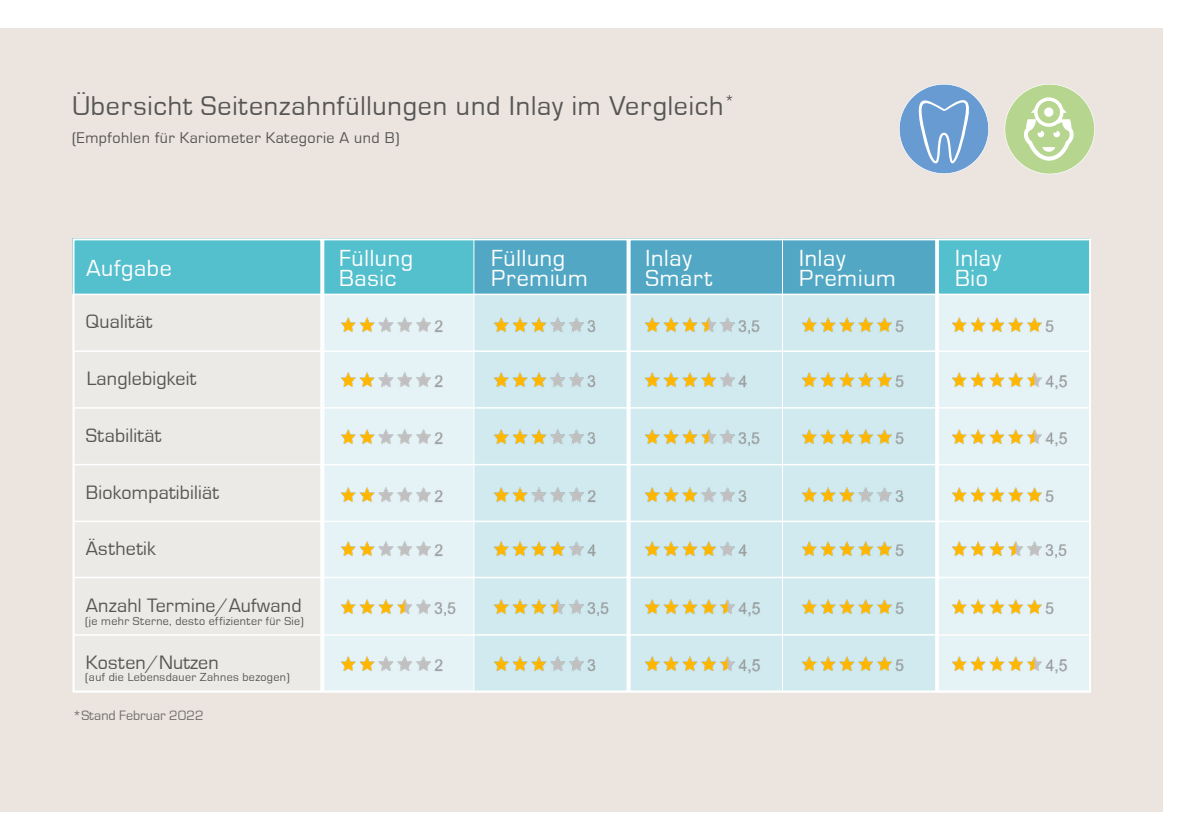
<style>
.page{position:relative;width:1191px;height:840px;background:#fff}
.page>*{position:absolute;margin:0;border:0;box-sizing:border-box;transform-origin:0 0}
.t1{font:28px "Eurostile T";letter-spacing:.03em;color:#565655}
.t2{font:24px/20px "Eurostile T";letter-spacing:.03em;color:#fff}
.t3{font:20px "Eurostile T";letter-spacing:.01em;color:#565655}
.t4{font:16px "Eurostile T";letter-spacing:.03em;color:#565655}
.t5{font:14px "Eurostile T";color:#6e6e6e}
.t6{font:12px "Eurostile T";letter-spacing:.03em;color:#565655}
</style>
<div class="page">
<div style="left:0;top:28px;width:1162px;height:783px;background:#ebe4df"></div>
<div style="left:322px;top:635px;width:152px;height:55px;background:#e5f3f6"></div>
<div style="left:322px;top:465px;width:152px;height:55px;background:#e5f3f6"></div>
<div style="left:322px;top:522px;width:152px;height:55px;background:#e5f3f6"></div>
<div style="left:322px;top:577px;width:152px;height:57px;background:#e5f3f6"></div>
<div style="left:322px;top:238px;width:152px;height:55px;background:#54bfcd"></div>
<div style="left:474px;top:238px;width:462px;height:55px;background:#52a8c4"></div>
<svg style="left:899px;top:84px;width:90px;height:90px"></svg>
<svg style="left:1004px;top:84px;width:90px;height:90px"></svg>
<div style="left:72px;top:238px;width:250px;height:55px;background:#54bfcd"></div>
<div style="left:72px;top:295px;width:250px;height:55px;background:#eceae7"></div>
<div style="left:73px;top:351px;width:249px;height:56px;background:#eceae7"></div>
<div style="left:73px;top:408px;width:249px;height:56px;background:#eceae7"></div>
<div style="left:73px;top:464px;width:249px;height:56px;background:#eceae7"></div>
<div style="left:74px;top:522px;width:248px;height:54px;background:#eceae7"></div>
<div style="left:74px;top:577px;width:248px;height:57px;background:#eceae7"></div>
<div style="left:73px;top:634px;width:249px;height:56px;background:#eceae7"></div>
<div style="left:474px;top:295px;width:154px;height:55px;background:#d0eaef"></div>
<div style="left:474px;top:408px;width:154px;height:55px;background:#d0eaef"></div>
<div style="left:474px;top:522px;width:154px;height:55px;background:#d0eaef"></div>
<div style="left:474px;top:635px;width:154px;height:55px;background:#d0eaef"></div>
<div style="left:474px;top:351px;width:154px;height:56px;background:#d0eaef"></div>
<div style="left:474px;top:465px;width:154px;height:55px;background:#d0eaef"></div>
<div style="left:474px;top:577px;width:154px;height:57px;background:#d0eaef"></div>
<div style="left:628px;top:295px;width:154px;height:55px;background:#d0eaef"></div>
<div style="left:628px;top:408px;width:154px;height:55px;background:#d0eaef"></div>
<div style="left:628px;top:522px;width:154px;height:55px;background:#d0eaef"></div>
<div style="left:628px;top:635px;width:154px;height:55px;background:#d0eaef"></div>
<div style="left:628px;top:351px;width:154px;height:56px;background:#d0eaef"></div>
<div style="left:628px;top:465px;width:154px;height:55px;background:#d0eaef"></div>
<div style="left:628px;top:578px;width:154px;height:56px;background:#d0eaef"></div>
<div style="left:782px;top:295px;width:154px;height:55px;background:#d0eaef"></div>
<div style="left:782px;top:408px;width:154px;height:55px;background:#d0eaef"></div>
<div style="left:782px;top:522px;width:154px;height:55px;background:#d0eaef"></div>
<div style="left:782px;top:635px;width:154px;height:55px;background:#d0eaef"></div>
<div style="left:782px;top:351px;width:154px;height:56px;background:#d0eaef"></div>
<div style="left:782px;top:465px;width:154px;height:55px;background:#d0eaef"></div>
<div style="left:782px;top:577px;width:156px;height:57px;background:#d0eaef"></div>
<hr style="left:782px;top:238px;width:1px;height:453px;background:#fff">
<img style="left:494px;top:317px;width:102px;height:16px">
<img style="left:645px;top:317px;width:115px;height:17px">
<img style="left:802px;top:317px;width:102px;height:16px">
<img style="left:494px;top:372px;width:102px;height:16px">
<img style="left:645px;top:372px;width:102px;height:16px">
<img style="left:802px;top:372px;width:102px;height:16px">
<img style="left:494px;top:429px;width:102px;height:16px">
<img style="left:645px;top:429px;width:115px;height:17px">
<img style="left:802px;top:429px;width:102px;height:16px">
<img style="left:494px;top:487px;width:102px;height:16px">
<img style="left:645px;top:487px;width:102px;height:16px">
<img style="left:802px;top:487px;width:102px;height:16px">
<img style="left:494px;top:541px;width:102px;height:16px">
<img style="left:645px;top:541px;width:102px;height:16px">
<img style="left:802px;top:541px;width:102px;height:16px">
<img style="left:494px;top:599px;width:115px;height:17px">
<img style="left:645px;top:599px;width:115px;height:17px">
<img style="left:802px;top:599px;width:102px;height:16px">
<img style="left:494px;top:656px;width:102px;height:16px">
<img style="left:645px;top:656px;width:115px;height:17px">
<img style="left:802px;top:656px;width:102px;height:16px">
<hr style="left:73px;top:350px;width:249px;height:2px;background:#fff">
<hr style="left:73px;top:407px;width:249px;height:1px;background:#fff">
<hr style="left:73px;top:463px;width:249px;height:2px;background:#fff">
<hr style="left:73px;top:520px;width:249px;height:2px;background:#fff">
<hr style="left:73px;top:576px;width:249px;height:2px;background:#fff">
<hr style="left:73px;top:633px;width:249px;height:2px;background:#fff">
<hr style="left:73px;top:293px;width:249px;height:2px;background:#fff">
<hr style="left:473px;top:350px;width:464px;height:2px;background:#fff">
<hr style="left:474px;top:407px;width:462px;height:1px;background:#fff">
<hr style="left:474px;top:463px;width:462px;height:2px;background:#fff">
<hr style="left:474px;top:520px;width:462px;height:2px;background:#fff">
<hr style="left:471px;top:576px;width:465px;height:2px;background:#fff">
<hr style="left:470px;top:633px;width:466px;height:2px;background:#fff">
<hr style="left:474px;top:293px;width:463px;height:2px;background:#fff">
<div style="left:322px;top:295px;width:152px;height:55px;background:#e5f3f6"></div>
<div style="left:322px;top:408px;width:152px;height:55px;background:#e5f3f6"></div>
<div style="left:322px;top:351px;width:152px;height:56px;background:#e5f3f6"></div>
<img style="left:341px;top:317px;width:102px;height:16px">
<img style="left:341px;top:372px;width:102px;height:16px">
<img style="left:341px;top:429px;width:102px;height:16px">
<img style="left:341px;top:487px;width:102px;height:16px">
<img style="left:341px;top:541px;width:102px;height:16px">
<img style="left:341px;top:599px;width:115px;height:17px">
<img style="left:341px;top:656px;width:102px;height:16px">
<hr style="left:322px;top:350px;width:152px;height:2px;background:#fff">
<hr style="left:322px;top:407px;width:152px;height:1px;background:#fff">
<hr style="left:322px;top:463px;width:152px;height:2px;background:#fff">
<hr style="left:322px;top:520px;width:152px;height:2px;background:#fff">
<hr style="left:322px;top:576px;width:152px;height:2px;background:#fff">
<hr style="left:322px;top:633px;width:152px;height:2px;background:#fff">
<hr style="left:322px;top:293px;width:153px;height:2px;background:#fff">
<div style="left:938px;top:295px;width:151px;height:55px;background:#e5f3f6"></div>
<div style="left:938px;top:408px;width:151px;height:55px;background:#e5f3f6"></div>
<div style="left:938px;top:522px;width:151px;height:55px;background:#e5f3f6"></div>
<div style="left:938px;top:635px;width:151px;height:55px;background:#e5f3f6"></div>
<div style="left:938px;top:351px;width:151px;height:56px;background:#e5f3f6"></div>
<div style="left:938px;top:465px;width:151px;height:55px;background:#e5f3f6"></div>
<div style="left:938px;top:577px;width:151px;height:57px;background:#e5f3f6"></div>
<div style="left:937px;top:238px;width:152px;height:55px;background:#54bfcd"></div>
<img style="left:952px;top:317px;width:102px;height:16px">
<img style="left:952px;top:372px;width:115px;height:17px">
<img style="left:952px;top:429px;width:115px;height:17px">
<img style="left:952px;top:487px;width:102px;height:16px">
<img style="left:952px;top:541px;width:115px;height:17px">
<img style="left:952px;top:599px;width:102px;height:16px">
<img style="left:952px;top:656px;width:115px;height:17px">
<hr style="left:937px;top:350px;width:153px;height:2px;background:#fff">
<hr style="left:937px;top:407px;width:153px;height:1px;background:#fff">
<hr style="left:937px;top:463px;width:153px;height:2px;background:#fff">
<hr style="left:937px;top:520px;width:153px;height:2px;background:#fff">
<hr style="left:937px;top:576px;width:153px;height:2px;background:#fff">
<hr style="left:937px;top:633px;width:153px;height:2px;background:#fff">
<hr style="left:937px;top:293px;width:153px;height:2px;background:#fff">
<hr style="left:473px;top:239px;width:1px;height:453px;background:#fff">
<div style="left:322px;top:238px;width:306px;height:454px;border:2px solid #fff"></div>
<div style="left:937px;top:238px;width:154px;height:454px;border:2px solid #fff"></div>
<div style="left:628px;top:238px;width:309px;height:454px;border:2px solid #fff"></div>
<div style="left:72px;top:238px;width:250px;height:454px;border:2px solid #fff"></div>
<h1 class="t1" style="left:72px;top:91px;width:664px">Übersicht Seitenzahnfüllungen und Inlay im Vergleich<sup>*</sup></h1>
<p class="t4" style="left:72px;top:129px;width:329px">(Empfohlen für Kariometer Kategorie A und B)</p>
<p class="t2" style="left:86px;top:258px;width:87px">Aufgabe</p>
<p class="t3" style="left:86px;top:310px;width:68px">Qualität</p>
<p class="t3" style="left:87px;top:367px;width:111px">Langlebigkeit</p>
<p class="t3" style="left:86px;top:424px;width:77px">Stabilität</p>
<p class="t3" style="left:86px;top:481px;width:135px">Biokompatibiliät</p>
<p class="t3" style="left:86px;top:537px;width:71px">Ästhetik</p>
<p class="t3" style="left:86px;top:594px;width:217px">Anzahl Termine/Aufwand</p>
<p class="t3" style="left:86px;top:651px;width:134px">Kosten/Nutzen</p>
<p class="t6" style="left:85px;top:614px;width:220px">(je mehr Sterne, desto effizienter für Sie)</p>
<p class="t6" style="left:85px;top:670px;width:206px">(auf die Lebensdauer Zahnes bezogen)</p>
<p class="t5" style="left:73px;top:707px;width:132px">*Stand Februar 2022</p>
<p class="t2" style="left:339px;top:249px;width:76px">Füllung<br>Basic</p>
<p class="t2" style="left:491px;top:249px;width:98px">Füllung<br>Premium</p>
<p class="t2" style="left:645px;top:249px;width:68px">Inlay<br>Smart</p>
<p class="t2" style="left:799px;top:249px;width:98px">Inlay<br>Premium</p>
<p class="t2" style="left:955px;top:249px;width:48px">Inlay<br>Bio</p>
</div>
